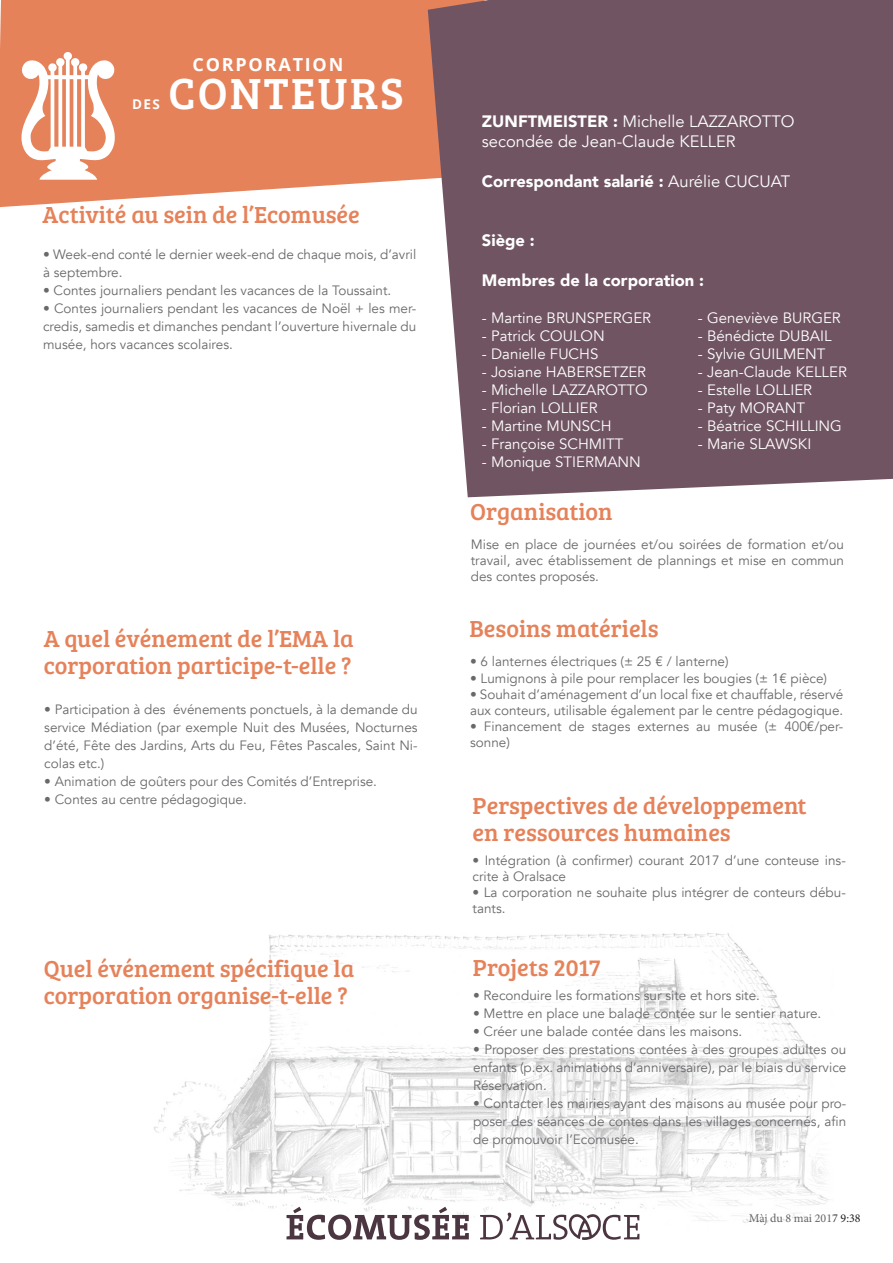
<style>
.page{position:relative;width:893px;height:1263px;background:#fff}
.page>*{position:absolute;margin:0;border:0;box-sizing:border-box;transform-origin:0 0}
.t1{font:45px "Bree Serif";letter-spacing:.05em;color:#fff}
.t2{font:24px/27px "Bree Serif";color:#e6825a}
.t3{font:700 18px "Open Sans";letter-spacing:.1em;color:#fff}
.t4{font:900 16.5px "Avenir";color:#fff}
.t5{font:16.5px/19.8px "Avenir";color:#fff}
.t6{font:15px "Avenir";color:#fff}
.t7{font:13.5px/18px "Avenir";color:#69696c}
.t8{font:700 13.5px "Open Sans";color:#fff}
.t9{font:12px "Minion Pro";letter-spacing:-.005em;color:#231f20}
.s1{font-weight:900}
.s2{font-weight:400}
</style>
<div class="page">
<img style="left:154px;top:933px;width:676px;height:301px">
<svg style="left:0;top:0;width:428px;height:207px;background:#e78b67"></svg>
<div style="left:428px;top:0;width:465px;height:497px;background:#705462"></div>
<svg style="left:286px;top:1207px;width:183px;height:33px"></svg>
<svg style="left:480px;top:1212px;width:159px;height:28px"></svg>
<svg style="left:21px;top:52px;width:94px;height:128px"></svg>
<p class="t8" style="left:132px;top:94px;width:29px">DES</p>
<h3 class="t3" style="left:192px;top:52px;width:152px">CORPORATION</h3>
<h1 class="t1" style="left:168px;top:60px;width:237px">CONTEURS</h1>
<h2 class="t2" style="left:43px;top:200px;width:319px">Activité au sein de l’Ecomusée</h2>
<p class="t7" style="left:43px;top:245px;width:375px">• Week-end conté le dernier week-end de chaque mois, d’avril à septembre.</p>
<p class="t7" style="left:43px;top:281px;width:350px">• Contes journaliers pendant les vacances de la Toussaint.</p>
<p class="t7" style="left:43px;top:299px;width:375px;text-align:justify">• Contes journaliers pendant les vacances de Noël + les mer&shy;credis, samedis et dimanches pendant l’ouverture hivernale du musée, hors vacances scolaires.</p>
<h2 class="t2" style="left:44px;top:624px;width:311px">A quel événement de l’EMA la corporation participe-t-elle ?</h2>
<p class="t7" style="left:44px;top:700px;width:375px;text-align:justify">• Participation à des événements ponctuels, à la demande du service Médiation (par exemple Nuit des Musées, Nocturnes d’été, Fête des Jardins, Arts du Feu, Fêtes Pascales, Saint Ni&shy;colas etc.)</p>
<p class="t7" style="left:44px;top:772px;width:334px">• Animation de goûters pour des Comités d’Entreprise.</p>
<p class="t7" style="left:44px;top:790px;width:204px">• Contes au centre pédagogique.</p>
<h2 class="t2" style="left:44px;top:954px;width:312px">Quel événement spécifique la corporation organise-t-elle ?</h2>
<p class="t5" style="left:482px;top:112px;width:314px"><span class="s1">ZUNFTMEISTER :</span> Michelle LAZZAROTTO secondée de Jean-Claude KELLER</p>
<p class="t4" style="left:482px;top:167px;width:310px">Correspondant salarié : <span class="s2">Aurélie CUCUAT</span></p>
<p class="t4" style="left:482px;top:226px;width:54px">Siège :</p>
<p class="t4" style="left:482px;top:266px;width:224px">Membres de la corporation :</p>
<p class="t6" style="left:482px;top:309px;width:171px">- Martine BRUNSPERGER</p>
<p class="t6" style="left:698px;top:309px;width:144px">- Geneviève BURGER</p>
<p class="t6" style="left:482px;top:327px;width:124px">- Patrick COULON</p>
<p class="t6" style="left:698px;top:327px;width:135px">- Bénédicte DUBAIL</p>
<p class="t6" style="left:482px;top:345px;width:118px">- Danielle FUCHS</p>
<p class="t6" style="left:698px;top:345px;width:129px">- Sylvie GUILMENT</p>
<p class="t6" style="left:482px;top:363px;width:166px">- Josiane HABERSETZER</p>
<p class="t6" style="left:698px;top:363px;width:150px">- Jean-Claude KELLER</p>
<p class="t6" style="left:482px;top:381px;width:167px">- Michelle LAZZAROTTO</p>
<p class="t6" style="left:698px;top:381px;width:116px">- Estelle LOLLIER</p>
<p class="t6" style="left:482px;top:399px;width:117px">- Florian LOLLIER</p>
<p class="t6" style="left:698px;top:399px;width:109px">- Paty MORANT</p>
<p class="t6" style="left:482px;top:417px;width:131px">- Martine MUNSCH</p>
<p class="t6" style="left:698px;top:417px;width:146px">- Béatrice SCHILLING</p>
<p class="t6" style="left:482px;top:435px;width:143px">- Françoise SCHMITT</p>
<p class="t6" style="left:698px;top:435px;width:115px">- Marie SLAWSKI</p>
<p class="t6" style="left:482px;top:453px;width:161px">- Monique STIERMANN</p>
<h2 class="t2" style="left:470px;top:497px;width:144px">Organisation</h2>
<p class="t7" style="left:471px;top:536px;width:375px;line-height:16.2px;text-align:justify">Mise en place de journées et/ou soirées de formation et/ou travail, avec établissement de plannings et mise en commun des contes proposés.</p>
<h2 class="t2" style="left:469px;top:614px;width:191px">Besoins matériels</h2>
<p class="t7" style="left:470px;top:653px;width:260px">• 6 lanternes électriques (± 25 € / lanterne)</p>
<p class="t7" style="left:470px;top:669px;width:359px">• Lumignons à pile pour remplacer les bougies (± 1€ pièce)</p>
<p class="t7" style="left:470px;top:686px;width:375px;line-height:16.2px">• Souhait d’aménagement d’un local fixe et chauffable, réservé aux conteurs, utilisable également par le centre pédagogique.</p>
<p class="t7" style="left:470px;top:719px;width:375px;line-height:16.2px">• Financement de stages externes au musée (± 400€/per&shy;sonne)</p>
<h2 class="t2" style="left:473px;top:791px;width:336px">Perspectives de développement en ressources humaines</h2>
<p class="t7" style="left:473px;top:852px;width:375px;line-height:16.2px">• Intégration (à confirmer) courant 2017 d’une conteuse ins&shy;crite à Oralsace</p>
<p class="t7" style="left:473px;top:884px;width:375px;line-height:16.2px">• La corporation ne souhaite plus intégrer de conteurs débu&shy;tants.</p>
<h2 class="t2" style="left:473px;top:953px;width:129px">Projets 2017</h2>
<p class="t7" style="left:473px;top:986px;width:288px">• Reconduire les formations sur site et hors site.</p>
<p class="t7" style="left:473px;top:1004px;width:350px">• Mettre en place une balade contée sur le sentier nature.</p>
<p class="t7" style="left:473px;top:1022px;width:271px">• Créer une balade contée dans les maisons.</p>
<p class="t7" style="left:473px;top:1040px;width:375px;text-align:justify">• Proposer des prestations contées à des groupes adultes ou enfants (p.ex. animations d’anniversaire), par le biais du service Réservation.</p>
<p class="t7" style="left:473px;top:1094px;width:375px;text-align:justify">• Contacter les mairies ayant des maisons au musée pour pro&shy;poser des séances de contes dans les villages concernés, afin de promouvoir l’Ecomusée.</p>
<p class="t9" style="left:749px;top:1210px;width:113px">Màj du 8 mai 2017 9:38</p>
</div>
